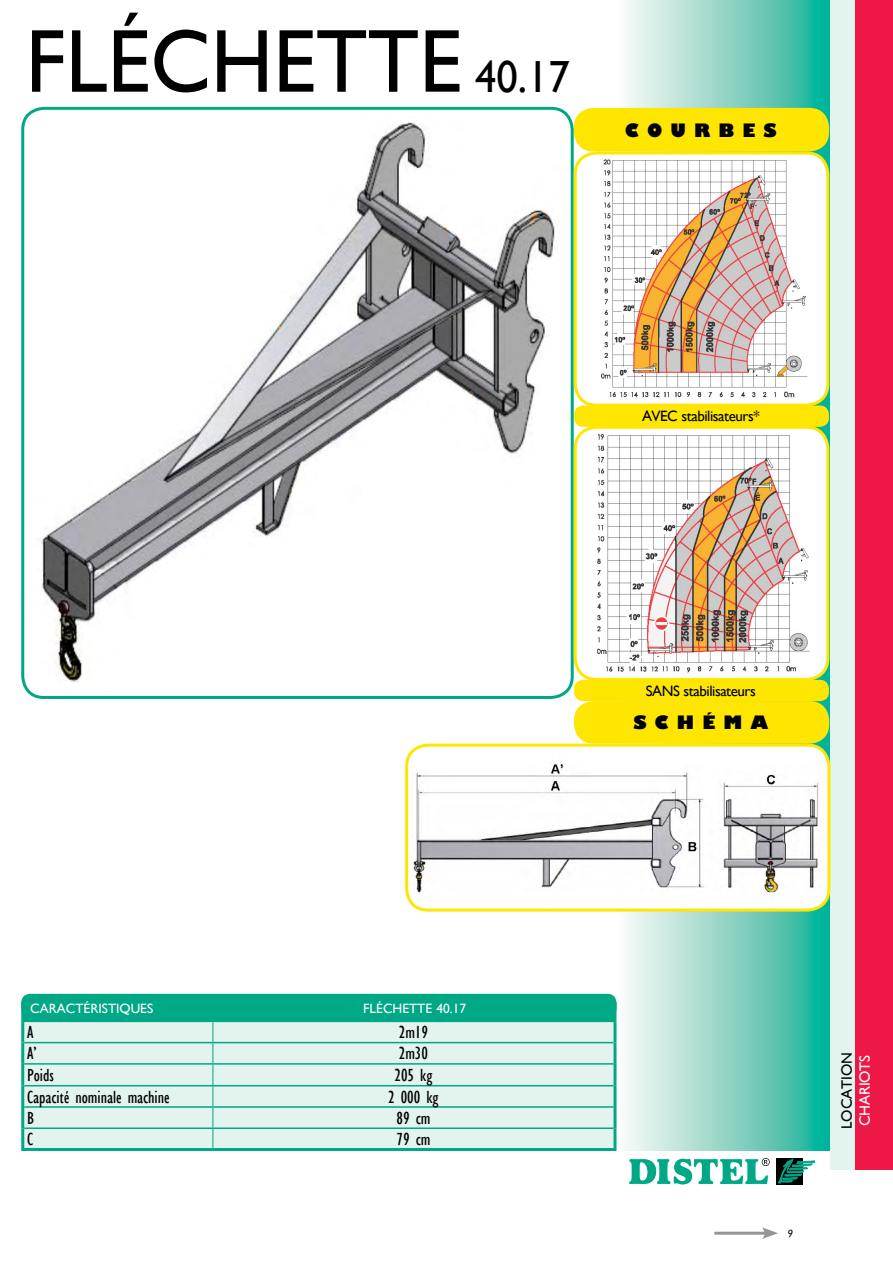
<style>
.page{position:relative;width:893px;height:1263px;background:#fff}
.page>*{position:absolute;margin:0;border:0;box-sizing:border-box;transform-origin:0 0}
.t1{font:90px "Gill Sans";color:#000;scale:.95 1}
.t2{font:condensed 18px "Gill Sans";color:#000}
.t3{font:800 18px "Gill Sans";letter-spacing:.45em;color:#000}
.t4{font:15px "Gill Sans";letter-spacing:-.03em;color:#000}
.t5{font:15px "Gill Sans";color:#000}
.t6{font:15px "Gill Sans";letter-spacing:-.015em;color:#fff}
.t7{font:13.5px "Gill Sans";color:#fff}
.t8{font:italic 10.5px "Gill Sans";color:#000}
.s1{font-size:45px}
</style>
<div class="page">
<div style="left:776px;top:1158px;width:26px;height:26px;background:#000"></div>
<svg style="left:778px;top:1159px;width:37px;height:24px"></svg>
<svg style="left:616px;top:0;width:214px;height:1150px;background:#8cd5c5"></svg>
<svg style="left:628px;top:1158px;width:142px;height:27px"></svg>
<hr style="left:714px;top:1232px;width:54px;height:3px;background:#939598">
<svg style="left:762px;top:1227px;width:16px;height:12px"></svg>
<div style="left:830px;top:0;width:63px;height:1169px;background:#e3f3ee"></div>
<div style="left:856px;top:0;width:37px;height:1169px;background:#ed1846"></div>
<img style="left:24px;top:108px;width:547px;height:588px">
<div style="left:21px;top:107px;width:553px;height:592px;border:3px solid #00a886;border-radius:21px"></div>
<div style="left:574px;top:701px;width:255px;height:43px;background:#ffe600;border-radius:20px"></div>
<div style="left:407px;top:745px;width:422px;height:165px;background:#fff;border-radius:21px"></div>
<img style="left:407px;top:750px;width:422px;height:154px">
<div style="left:405px;top:744px;width:425px;height:167px;border:3px solid #ffe600;border-radius:21px"></div>
<div style="left:21px;top:994px;width:595px;height:23px;background:#00a886;border-radius:9px"></div>
<svg style="left:24px;top:1015px;width:589px;height:133px;background:#d8efe9"></svg>
<hr style="left:21px;top:1022px;width:3px;height:20px;background:#00a886">
<hr style="left:613px;top:1022px;width:3px;height:20px;background:#00a886">
<hr style="left:21px;top:1042px;width:3px;height:22px;background:#00a886">
<hr style="left:613px;top:1042px;width:3px;height:22px;background:#00a886">
<hr style="left:21px;top:1064px;width:3px;height:22px;background:#00a886">
<hr style="left:613px;top:1064px;width:3px;height:22px;background:#00a886">
<hr style="left:21px;top:1086px;width:3px;height:21px;background:#00a886">
<hr style="left:613px;top:1086px;width:3px;height:21px;background:#00a886">
<hr style="left:21px;top:1107px;width:3px;height:21px;background:#00a886">
<hr style="left:613px;top:1107px;width:3px;height:21px;background:#00a886">
<hr style="left:21px;top:1128px;width:3px;height:20px;background:#00a886">
<hr style="left:613px;top:1128px;width:3px;height:20px;background:#00a886">
<hr style="left:21px;top:1148px;width:192px;height:3px;background:#00a886">
<hr style="left:213px;top:1148px;width:403px;height:3px;background:#00a886">
<hr style="left:24px;top:1042px;width:189px;height:1px;background:#00a886">
<hr style="left:213px;top:1042px;width:400px;height:1px;background:#00a886">
<hr style="left:24px;top:1063px;width:189px;height:2px;background:#00a886">
<hr style="left:213px;top:1063px;width:400px;height:2px;background:#00a886">
<hr style="left:24px;top:1085px;width:189px;height:1px;background:#00a886">
<hr style="left:213px;top:1085px;width:400px;height:1px;background:#00a886">
<hr style="left:24px;top:1106px;width:189px;height:2px;background:#00a886">
<hr style="left:213px;top:1106px;width:400px;height:2px;background:#00a886">
<hr style="left:24px;top:1127px;width:189px;height:2px;background:#00a886">
<hr style="left:213px;top:1127px;width:400px;height:2px;background:#00a886">
<hr style="left:21px;top:1005px;width:3px;height:14px;background:#00a886">
<hr style="left:613px;top:1005px;width:3px;height:14px;background:#00a886">
<hr style="left:21px;top:1019px;width:192px;height:3px;background:#00a886">
<hr style="left:213px;top:1019px;width:403px;height:3px;background:#00a886">
<div style="left:574px;top:108px;width:255px;height:43px;background:#ffe600;border-radius:20px"></div>
<div style="left:575px;top:153px;width:253px;height:252px;background:#fff;border-radius:21px"></div>
<img style="left:601px;top:155px;width:213px;height:248px">
<div style="left:574px;top:151px;width:255px;height:256px;border:3px solid #ffe600;border-radius:21px"></div>
<div style="left:574px;top:406px;width:255px;height:21px;background:#ffe600;border-radius:9px"></div>
<div style="left:575px;top:427px;width:253px;height:252px;background:#fff;border-radius:21px"></div>
<img style="left:589px;top:427px;width:228px;height:250px">
<div style="left:574px;top:426px;width:255px;height:255px;border:3px solid #ffe600;border-radius:21px"></div>
<div style="left:574px;top:680px;width:255px;height:21px;background:#ffe600;border-radius:9px"></div>
<h1 class="t1" style="left:26px;top:9px;width:575px">FLÉCHETTE <span class="s1">40.17</span></h1>
<p class="t3" style="left:625px;top:119px;width:153px">COURBES</p>
<p class="t7" style="left:30px;top:1000px;width:125px">CARACTÉRISTIQUES</p>
<p class="t7" style="left:363px;top:1000px;width:104px">FLÉCHETTE 40.17</p>
<p class="t2" style="left:27px;top:1022px;width:8px">A</p>
<p class="t2" style="left:399px;top:1022px;width:31px">2m19</p>
<p class="t2" style="left:27px;top:1043px;width:11px">A’</p>
<p class="t2" style="left:399px;top:1043px;width:31px">2m30</p>
<p class="t2" style="left:27px;top:1064px;width:28px">Poids</p>
<p class="t2" style="left:394px;top:1064px;width:39px">205 kg</p>
<p class="t2" style="left:27px;top:1086px;width:144px">Capacité nominale machine</p>
<p class="t2" style="left:388px;top:1086px;width:52px">2 000 kg</p>
<p class="t2" style="left:27px;top:1107px;width:8px">B</p>
<p class="t2" style="left:396px;top:1107px;width:35px">89 cm</p>
<p class="t2" style="left:27px;top:1128px;width:7px">C</p>
<p class="t2" style="left:396px;top:1128px;width:35px">79 cm</p>
<p class="t4" style="left:642px;top:408px;width:119px">AVEC stabilisateurs*</p>
<p class="t4" style="left:646px;top:682px;width:112px">SANS stabilisateurs</p>
<p class="t3" style="left:633px;top:711px;width:136px">SCHÉMA</p>
<p class="t8" style="left:787px;top:1227px;width:7px">9</p>
<p class="t5" style="left:838px;top:1129px;width:79px;rotate:-90deg">LOCATION</p>
<p class="t6" style="left:856px;top:1126px;width:73px;rotate:-90deg">CHARIOTS</p>
</div>
